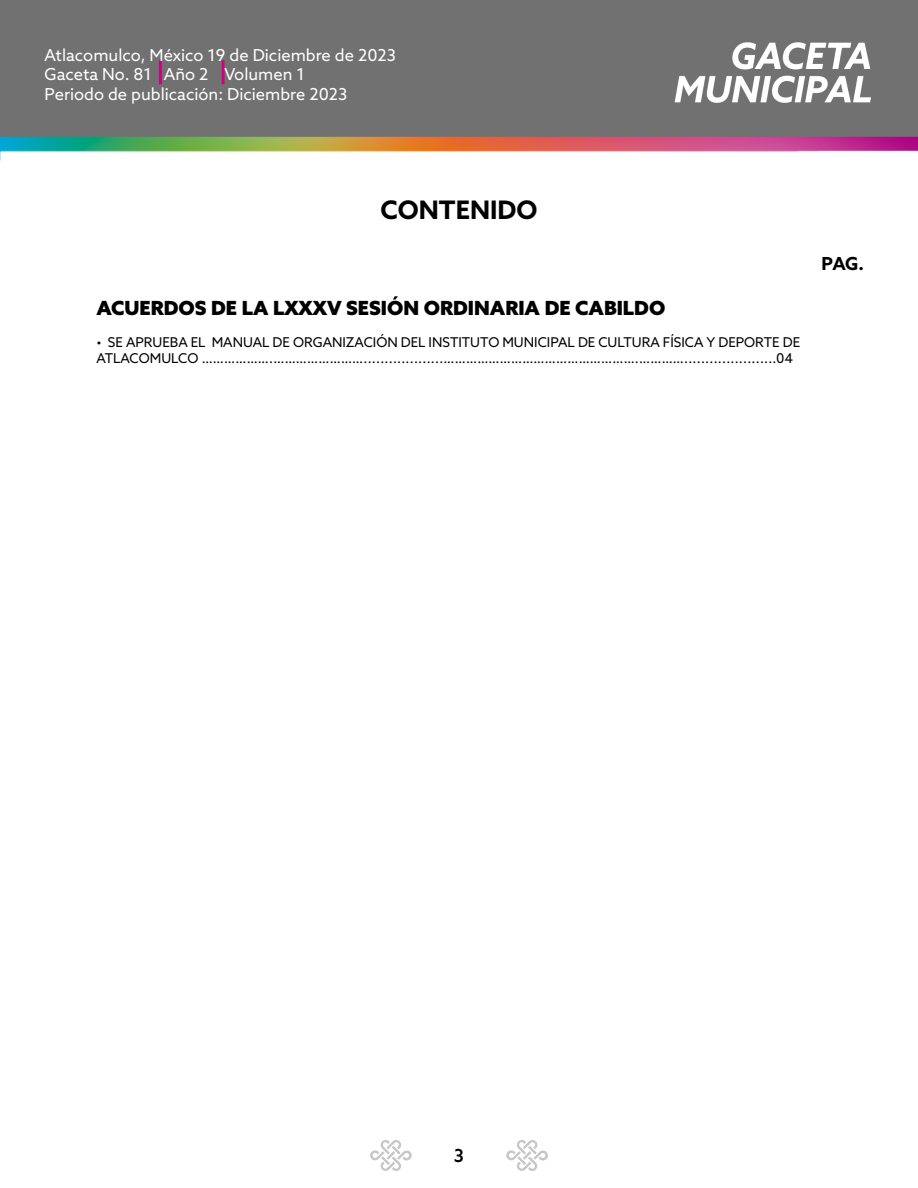
<style>
.page{position:relative;width:918px;height:1188px;background:#fff}
.page>*{position:absolute;margin:0;border:0;box-sizing:border-box;transform-origin:0 0}
.t1{font:700 25.5px "Azo Sans";color:#000}
.t2{font:900 19.5px "Azo Sans";color:#000}
.t3{font:700 18px "Azo Sans";color:#000}
.t4{font:500 18px "Azo Sans";color:#000}
.t5{font:16.5px/19.8px "Azo Sans";color:#fff}
.t6{font:13.5px/16.2px "Azo Sans";color:#000}
</style>
<div class="page">
<img style="left:0;top:0;width:918px;height:161px">
<svg style="left:506px;top:1140px;width:42px;height:31px"></svg>
<svg style="left:370px;top:1140px;width:42px;height:31px"></svg>
<p class="t5" style="left:45px;top:45px;width:353px">Atlacomulco, México 19 de Diciembre de 2023<br>Gaceta No. 81 Año 2 Volumen 1<br>Periodo de publicación: Diciembre 2023</p>
<h1 class="t1" style="left:380px;top:193px;width:159px">CONTENIDO</h1>
<h2 class="t2" style="left:97px;top:295px;width:570px">ACUERDOS DE LA LXXXV SESIÓN ORDINARIA DE CABILDO</h2>
<p class="t6" style="left:97px;top:334px;width:705px">• SE APRUEBA EL MANUAL DE ORGANIZACIÓN DEL INSTITUTO MUNICIPAL DE CULTURA FÍSICA Y DEPORTE DE<br>ATLACOMULCO ……………….……………………...................…………………………………………….…………......................04</p>
<h3 class="t3" style="left:822px;top:251px;width:44px">PAG.</h3>
<h3 class="t4" style="left:454px;top:1144px;width:12px">3</h3>
</div>
